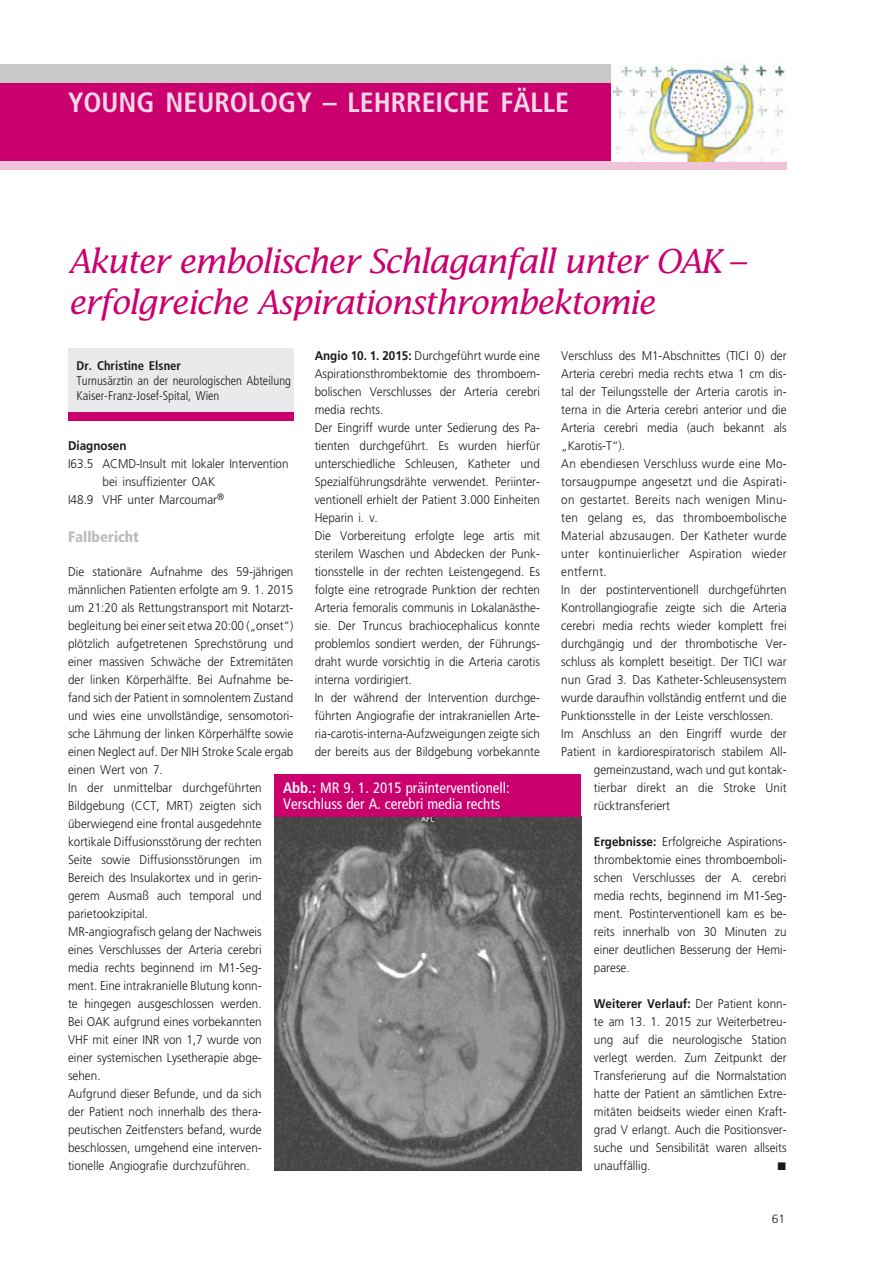
<style>
.page{position:relative;width:893px;height:1263px;background:#fff}
.page>*{position:absolute;margin:0;border:0;box-sizing:border-box;transform-origin:0 0}
.t1{font:italic 33px/40.5px "Lucida";letter-spacing:-.05em;color:#cb006f}
.t2{font:700 condensed 27.9px "Frutiger";color:#f5d7e6}
.t3{font:condensed 15px/16.5px "Frutiger";color:#fff}
.t4{font:900 condensed 15px "Frutiger";color:#bcbbbd}
.t5{font:300 12.6px/18px "Frutiger";color:#1a1a18;scale:.93 1}
.t6{font:300 12.6px "Frutiger";letter-spacing:.02em;color:#1a1a18;scale:.93 1}
.t7{font:300 condensed 12.6px/15.1px "Frutiger";color:#1a1a18}
.t8{font:700 condensed 12.6px "Frutiger";color:#1a1a18}
.t9{font:700 12.6px "Frutiger";color:#1a1a18;scale:.93 1}
.t10{font:300 12px "Frutiger";color:#1a1a18}
.s1{font-weight:700}
</style>
<div class="page">
<div style="left:0;top:64px;width:787px;height:98px;background:#cb006f"></div>
<div style="left:0;top:162px;width:787px;height:8px;background:#f0c3d8"></div>
<div style="left:0;top:64px;width:787px;height:19px;background:#cac8ca"></div>
<img style="left:274px;top:817px;width:307px;height:353px">
<div style="left:274px;top:774px;width:307px;height:43px;background:#cb006f"></div>
<div style="left:68px;top:348px;width:225px;height:69px;background:#e9eaeb"></div>
<div style="left:68px;top:412px;width:225px;height:8px;background:#cb006f"></div>
<img style="left:611px;top:64px;width:176px;height:98px">
<h2 class="t2" style="left:68px;top:86px;width:503px">YOUNG NEUROLOGY – LEHRREICHE FÄLLE</h2>
<h1 class="t1" style="left:68px;top:241px;width:680px">Akuter embolischer Schlaganfall unter OAK – erfolgreiche Aspirationsthrombektomie</h1>
<p class="t5" style="left:315px;top:347px;width:244px"><span class="s1">Angio 10. 1. 2015:</span> Durchgeführt wurde eine Aspirationsthrombektomie des thromboem&shy;bolischen Verschlusses der Arteria cerebri media rechts.<br>Der Eingriff wurde unter Sedierung des Pa&shy;tienten durchgeführt. Es wurden hierfür unterschiedliche Schleusen, Katheter und Spezialführungsdrähte verwendet. Periinter&shy;ventionell erhielt der Patient 3.000 Einheiten Heparin i. v.<br>Die Vorbereitung erfolgte lege artis mit sterilem Waschen und Abdecken der Punk&shy;tionsstelle in der rechten Leistengegend. Es folgte eine retrograde Punktion der rechten Arteria femoralis communis in Lokalanästhe&shy;sie. Der Truncus brachiocephalicus konnte problemlos sondiert werden, der Führungs&shy;draht wurde vorsichtig in die Arteria carotis interna vordirigiert.<br>In der während der Intervention durchge&shy;führten Angiografie der intrakraniellen Arte&shy;ria-carotis-interna-Aufzweigungen zeigte sich der bereits aus der Bildgebung vorbekannte</p>
<p class="t5" style="left:561px;top:347px;width:244px">Verschluss des M1-Abschnittes (TICI 0) der</p>
<p class="t8" style="left:77px;top:358px;width:106px">Dr. Christine Elsner</p>
<p class="t7" style="left:77px;top:373px;width:216px">Turnusärztin an der neurologischen Abteilung<br>Kaiser-Franz-Josef-Spital, Wien</p>
<p class="t5" style="left:561px;top:365px;width:244px">Arteria cerebri media rechts etwa 1 cm dis-</p>
<p class="t5" style="left:561px;top:383px;width:244px">tal der Teilungsstelle der Arteria carotis in-</p>
<p class="t5" style="left:561px;top:401px;width:244px">terna in die Arteria cerebri anterior und die</p>
<p class="t5" style="left:561px;top:419px;width:244px">Arteria cerebri media (auch bekannt als</p>
<p class="t5" style="left:561px;top:437px;width:70px">„Karotis-T“).</p>
<p class="t6" style="left:561px;top:457px;width:244px">An ebendiesen Verschluss wurde eine Mo-</p>
<p class="t6" style="left:561px;top:475px;width:244px">torsaugpumpe angesetzt und die Aspirati-</p>
<p class="t6" style="left:561px;top:493px;width:244px">on gestartet. Bereits nach wenigen Minu-</p>
<p class="t6" style="left:561px;top:511px;width:244px">ten gelang es, das thromboembolische</p>
<p class="t6" style="left:561px;top:529px;width:244px">Material abzusaugen. Der Katheter wurde</p>
<p class="t6" style="left:561px;top:547px;width:244px">unter kontinuierlicher Aspiration wieder</p>
<p class="t6" style="left:561px;top:565px;width:50px">entfernt.</p>
<p class="t5" style="left:561px;top:581px;width:244px">In der postinterventionell durchgeführten</p>
<p class="t5" style="left:561px;top:599px;width:244px">Kontrollangiografie zeigte sich die Arteria</p>
<p class="t5" style="left:561px;top:617px;width:244px">cerebri media rechts wieder komplett frei</p>
<p class="t5" style="left:561px;top:635px;width:244px">durchgängig und der thrombotische Ver-</p>
<p class="t5" style="left:561px;top:653px;width:244px">schluss als komplett beseitigt. Der TICI war</p>
<p class="t5" style="left:561px;top:671px;width:244px">nun Grad 3. Das Katheter-Schleusensystem</p>
<p class="t5" style="left:561px;top:689px;width:244px">wurde daraufhin vollständig entfernt und die</p>
<p class="t5" style="left:561px;top:707px;width:230px">Punktionsstelle in der Leiste verschlossen.</p>
<p class="t5" style="left:561px;top:725px;width:244px">Im Anschluss an den Eingriff wurde der</p>
<p class="t5" style="left:561px;top:743px;width:244px">Patient in kardiorespiratorisch stabilem All-</p>
<p class="t5" style="left:594px;top:761px;width:209px">gemeinzustand, wach und gut kontak-</p>
<p class="t5" style="left:594px;top:779px;width:209px">tierbar direkt an die Stroke Unit</p>
<p class="t5" style="left:594px;top:797px;width:83px">rücktransferiert</p>
<p class="t5" style="left:594px;top:833px;width:209px;text-align:justify"><span class="s1">Ergebnisse:</span> Erfolgreiche Aspirations&shy;thrombektomie eines thromboemboli&shy;schen Verschlusses der A. cerebri media rechts, beginnend im M1-Seg&shy;ment. Postinterventionell kam es be&shy;reits innerhalb von 30 Minuten zu einer deutlichen Besserung der Hemi&shy;parese.</p>
<p class="t5" style="left:594px;top:995px;width:209px;text-align:justify"><span class="s1">Weiterer Verlauf:</span> Der Patient konn&shy;te am 13. 1. 2015 zur Weiterbetreu&shy;ung auf die neurologische Station verlegt werden. Zum Zeitpunkt der Transferierung auf die Normalstation hatte der Patient an sämtlichen Extre&shy;mitäten beidseits wieder einen Kraft&shy;grad V erlangt. Auch die Positionsver&shy;suche und Sensibilität waren allseits unauffällig.</p>
<p class="t9" style="left:68px;top:438px;width:65px">Diagnosen</p>
<p class="t5" style="left:68px;top:455px;width:239px">I63.5 ACMD-Insult mit lokaler Intervention</p>
<p class="t5" style="left:103px;top:473px;width:123px">bei insuffizienter OAK</p>
<p class="t5" style="left:68px;top:491px;width:169px">I48.9 VHF unter Marcoumar<sup>®</sup></p>
<p class="t4" style="left:68px;top:527px;width:73px">Fallbericht</p>
<p class="t5" style="left:68px;top:563px;width:244px">Die stationäre Aufnahme des 59-jährigen männlichen Patienten erfolgte am 9. 1. 2015 um 21:20 als Rettungstransport mit Notarzt&shy;begleitung bei einer seit etwa 20:00 („onset“) plötzlich aufgetretenen Sprechstörung und einer massiven Schwäche der Extremitäten der linken Körperhälfte. Bei Aufnahme be&shy;fand sich der Patient in somnolentem Zustand und wies eine unvollständige, sensomotori&shy;sche Lähmung der linken Körperhälfte sowie einen Neglect auf. Der NIH Stroke Scale ergab einen Wert von 7.<br>In der unmittelbar durchgeführten Bildgebung (CCT, MRT) zeigten sich überwiegend eine frontal ausgedehnte kortikale Diffusionsstörung der rechten<br>Seite sowie Diffusionsstörungen im Bereich des Insulakortex und in gerin&shy;gerem Ausmaß auch temporal und parietookzipital.<br>MR-angiografisch gelang der Nachweis<br>eines Verschlusses der Arteria cerebri media rechts beginnend im M1-Seg&shy;ment. Eine intrakranielle Blutung konn-<br>te hingegen ausgeschlossen werden.<br>Bei OAK aufgrund eines vorbekannten<br>VHF mit einer INR von 1,7 wurde von<br>einer systemischen Lysetherapie abge&shy;sehen.<br>Aufgrund dieser Befunde, und da sich<br>der Patient noch innerhalb des thera&shy;peutischen Zeitfensters befand, wurde beschlossen, umgehend eine interven&shy;tionelle Angiografie durchzuführen.</p>
<p class="t3" style="left:283px;top:779px;width:228px"><span class="s1">Abb.:</span> MR 9. 1. 2015 präinterventionell:<br>Verschluss der A. cerebri media rechts</p>
<p class="t10" style="left:772px;top:1212px;width:15px">61</p>
</div>
